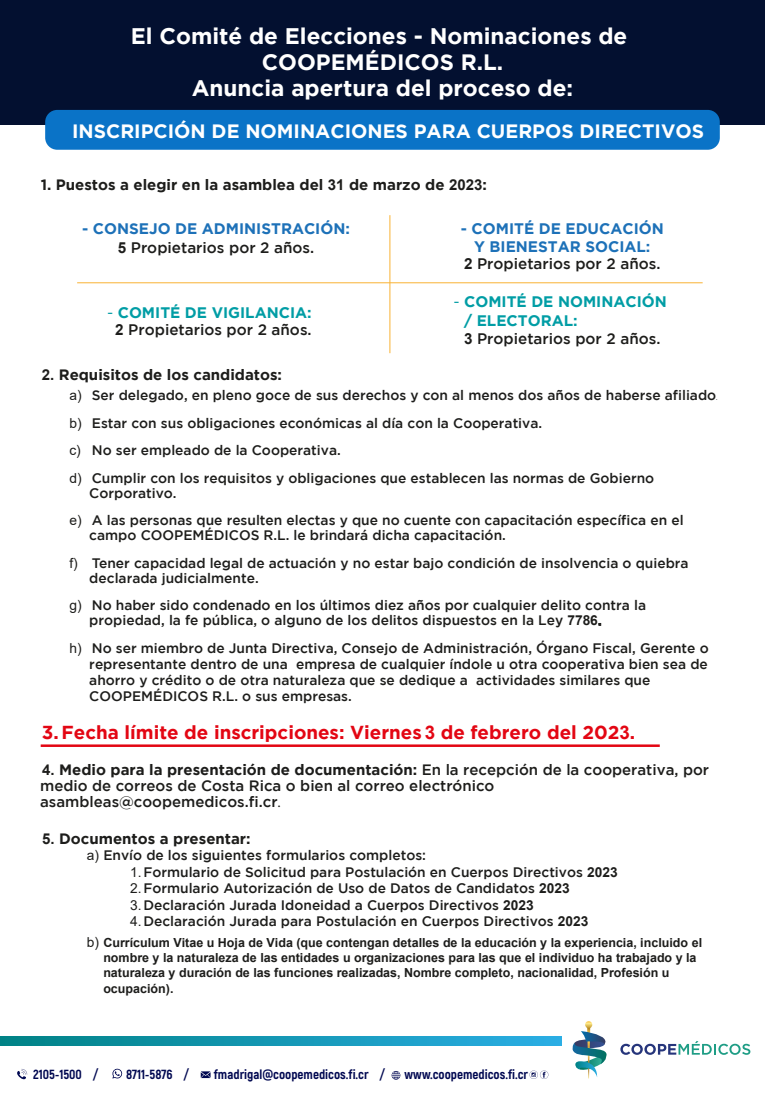
<style>
.page{position:relative;width:765px;height:1099px;background:#fff}
.page>*{position:absolute;margin:0;border:0;box-sizing:border-box;transform-origin:0 0}
.t1{font:700 22.5px "Gotham";color:#fff}
.t2{font:700 22.25px "Gotham";color:#fff}
.t3{font:700 19.25px "Gotham";color:#fff}
.t4{font:700 18.75px "Gotham";color:#e30613}
.t5{font:700 15.25px/17.4px "Gotham";color:#1d71b8;text-align:center}
.t6{font:700 15.25px/18.5px "Gotham";color:#009da5}
.t7{font:500 15.25px/16.6px "Gotham";color:#1d1d1b;text-align:center}
.t8{font:500 15px/16.2px "Gotham";color:#1d1d1b}
.t9{font:700 15px "Gotham";color:#1d1d1b}
.t10{font:500 13.75px/27.5px "Gotham";color:#1d1d1b}
.t11{font:800 13.25px "Akrobat";color:#000851}
.t12{font:700 12.5px/15.2px "Arial";color:#1d1d1b}
.t13{font:500 5px "Gotham";color:#1d1d1b}
.s1{font-family:"Arial"}
.s2{font-family:"Arial";color:#1d1d1b}
.s3{font-weight:500;color:#1d1d1b}
.s4{font-weight:400;color:#009da5}
.s5{font-weight:700;color:#009da5}
.s6{font-family:"Arial";font-weight:700}
.s7{font-weight:400}
.s8{font-family:"Arial";font-weight:400}
.s9{font-weight:700}
.s10{font-family:"Minion Pro";font-weight:400}
.s11{font-weight:400;font-size:13.75px}
</style>
<div class="page">
<div style="left:0;top:0;width:765px;height:124px;background:#031030"></div>
<div style="left:45px;top:110px;width:675px;height:40px;background:#0a73c7;border-radius:12px"></div>
<svg style="left:201px;top:1071px;width:10px;height:6px"></svg>
<svg style="left:112px;top:1068px;width:11px;height:10px"></svg>
<svg style="left:17px;top:1069px;width:10px;height:10px"></svg>
<svg style="left:392px;top:1071px;width:8px;height:8px"></svg>
<svg style="left:529px;top:1070px;width:19px;height:8px"></svg>
<hr style="left:41px;top:744px;width:619px;height:2px;background:#e30613">
<svg style="left:0;top:1036px;width:561px;height:9px;background:#1597b4"></svg>
<hr style="left:390px;top:215px;width:1px;height:138px;background:#f9b233">
<hr style="left:77px;top:282px;width:626px;height:1px;background:#f9b233">
<svg style="left:572px;top:1021px;width:35px;height:57px"></svg>
<svg style="left:620px;top:1041px;width:130px;height:13px"></svg>
<h1 class="t1" style="left:131px;top:23px;width:498px">El Comité de Elecciones - Nominaciones de</h1>
<h2 class="t2" style="left:262px;top:49px;width:243px">COOPEMÉDICOS R.L.</h2>
<h1 class="t1" style="left:192px;top:75px;width:383px">Anuncia apertura del proceso de:</h1>
<h3 class="t3" style="left:72px;top:120px;width:633px">INSCRIPCIÓN DE NOMINACIONES PARA CUERPOS DIRECTIVOS</h3>
<p class="t9" style="left:41px;top:176px;width:448px">1. Puestos a elegir en la asamblea del <span class="s1">31</span> de marzo de <span class="s1">2023</span>:</p>
<p class="t5" style="left:82px;top:219px;width:269px;line-height:18.2px">- CONSEJO DE ADMINISTRACIÓN:<br><span class="s2">5</span> <span class="s3">Propietarios por 2 años.</span></p>
<p class="t5" style="left:461px;top:220px;width:204px">- COMITÉ DE EDUCACIÓN<br>Y BIENESTAR SOCIAL:<br><span class="s2">2</span> <span class="s3">Propietarios por 2 años.</span></p>
<p class="t7" style="left:107px;top:304px;width:206px"><span class="s4">-</span> <span class="s5">COMITÉ DE VIGILANCIA:<br></span><span class="s6">2</span> Propietarios por 2 años.</p>
<p class="t6" style="left:464px;top:292px;width:204px;text-indent:-11px"><span class="s7">-</span> COMITÉ DE NOMINACIÓN / ELECTORAL:<br><span class="s2">3</span> <span class="s3">Propietarios por 2 años.</span></p>
<p class="t9" style="left:42px;top:366px;width:242px"><span class="s1">2.</span> Requisitos de los candidatos:</p>
<p class="t10" style="left:69px;top:381px;width:648px"><span class="s8">a)</span> Ser delegado, en pleno goce de sus derechos y con al menos dos años de haberse afiliado</p>
<p class="t13" style="left:716px;top:396px;width:3px">.</p>
<p class="t10" style="left:69px;top:409px;width:586px"><span class="s8">b)</span> Estar con sus obligaciones económicas al día con la Cooperativa.<br><span class="s8">c)</span> No ser empleado de la Cooperativa.<br><span class="s8">d)</span> Cumplir con los requisitos y obligaciones que establecen las normas de Gobierno</p>
<p class="t10" style="left:69px;top:479px;width:616px;text-indent:20px">Corporativo.<br><span class="s8">e)</span> A las personas que resulten electas y que no cuente con capacitación específica en el</p>
<p class="t10" style="left:69px;top:521px;width:621px;text-indent:20px">campo COOPEMÉDICOS R.L. le brindará dicha capacitación.<br><span class="s8">f)</span> Tener capacidad legal de actuación y no estar bajo condición de insolvencia o quiebra</p>
<p class="t10" style="left:69px;top:564px;width:578px;text-indent:20px">declarada judicialmente.<br><span class="s8">g)</span> No haber sido condenado en los últimos diez años por cualquier delito contra la</p>
<p class="t10" style="left:69px;top:606px;width:641px;text-indent:20px">propiedad, la fe pública, o alguno de los delitos dispuestos en la Ley <span class="s6">7786</span>.<br><span class="s8">h)</span> No ser miembro de Junta Directiva, Consejo de Administración, Órgano Fiscal, Gerente o</p>
<p class="t10" style="left:89px;top:655px;width:620px;line-height:16px">representante dentro de una empresa de cualquier índole u otra cooperativa bien sea de ahorro y crédito o de otra naturaleza que se dedique a actividades similares que<br>COOPEMÉDICOS R.L. o sus empresas.</p>
<h3 class="t4" style="left:42px;top:721px;width:595px">3.Fecha límite de inscripciones: Viernes <span class="s1">3</span> de febrero del 202<span class="s1">3</span>.</h3>
<p class="t8" style="left:40px;top:761px;width:671px"><span class="s6">4.</span> <span class="s9">Medio para la presentación de documentación:</span> En la recepción de la cooperativa, por medio de correos de Costa Rica o bien al correo electrónico asambleas@coopemedicos.fi.cr<span class="s10">.</span></p>
<p class="t9" style="left:42px;top:829px;width:210px"><span class="s1">5.</span> Documentos a presentar:</p>
<p class="t10" style="left:130px;top:846px;width:489px;line-height:16.5px;text-indent:-43px"><span class="s8">a)</span> Envío de los siguientes formularios completos:<br><span class="s8">1.</span>Formulario de Solicitud para Postulación en Cuerpos Directivos <span class="s6">2023<br></span><span class="s8">2.</span>Formulario Autorización de Uso de Datos de Candidatos <span class="s6">2023<br></span><span class="s8">3.</span>Declaración Jurada Idoneidad a Cuerpos Directivos <span class="s6">2023<br></span><span class="s8">4.</span>Declaración Jurada para Postulación en Cuerpos Directivos <span class="s6">2023</span></p>
<p class="t12" style="left:103px;top:934px;width:600px;text-indent:-16px"><span class="s11">b)</span> Currículum Vitae u Hoja de Vida (que contengan detalles de la educación y la experiencia, incluido el nombre y la naturaleza de las entidades u organizaciones para las que el individuo ha trabajado y la naturaleza y duración de las funciones realizadas, Nombre completo, nacionalidad, Profesión u ocupación).</p>
<p class="t11" style="left:33px;top:1065px;width:67px">2105-1500 /</p>
<p class="t11" style="left:126px;top:1065px;width:65px">8711-5876 /</p>
<p class="t11" style="left:214px;top:1065px;width:173px">fmadrigal@coopemedicos.fi.cr /</p>
<p class="t11" style="left:404px;top:1065px;width:125px">www.coopemedicos.fi.cr</p>
</div>
